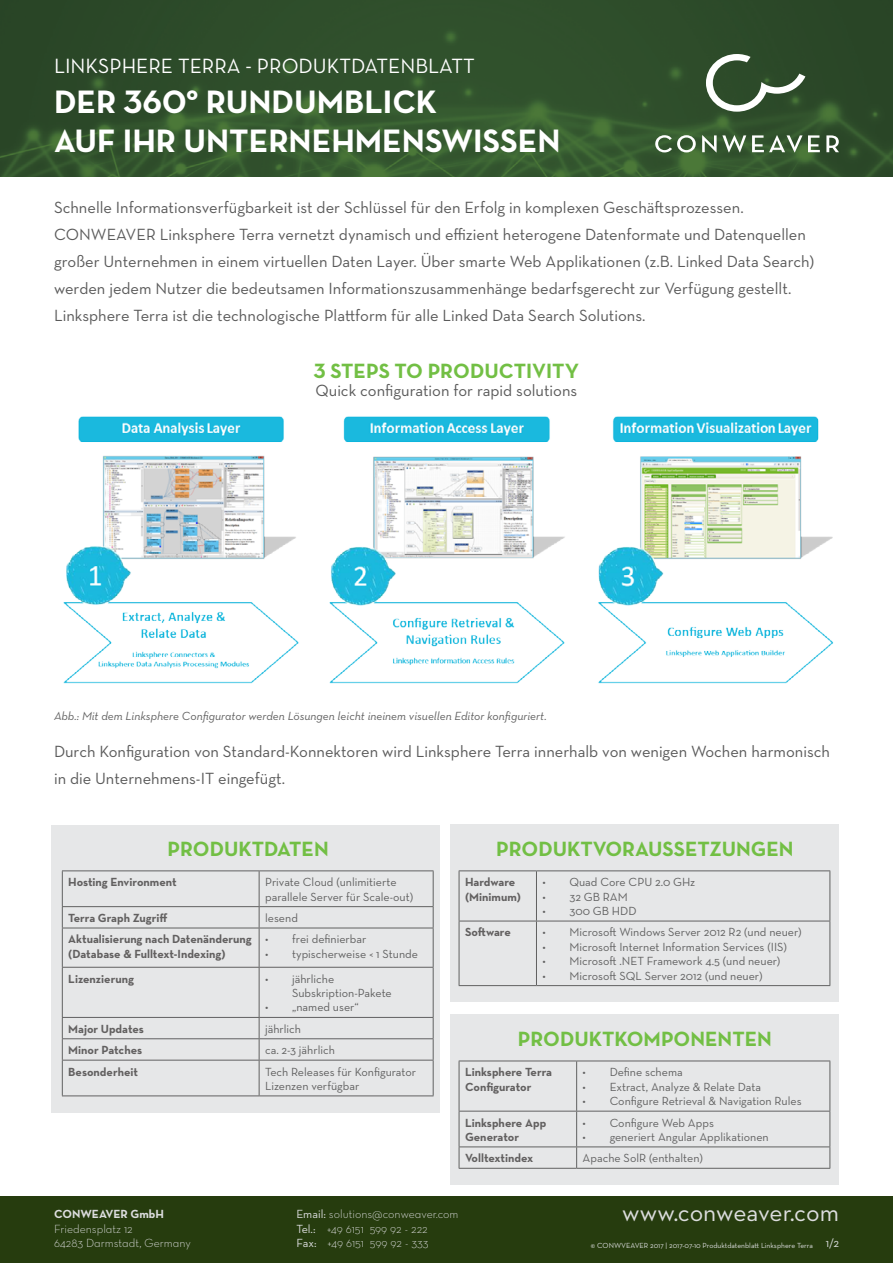
<style>
.page{position:relative;width:893px;height:1263px;background:#fff}
.page>*{position:absolute;margin:0;border:0;box-sizing:border-box;transform-origin:0 0}
.t1{font:700 33px/39.6px "Neutraface Text";color:#fff}
.t2{font:25.5px "Neutraface Text";letter-spacing:-.005em;color:#dcddde}
.t3{font:700 21px "Neutraface Text";color:#72bf44}
.t4{font:21px "Neutraface Text";color:#fff}
.t5{font:16.5px/27px "Neutraface Text";color:#5a5a5a}
.t6{font:12px/14.4px "Neutraface Text";color:#616161}
.t7{font:700 12px/14.4px "Neutraface Text";color:#626060}
.t8{font:12px/14.4px "Neutraface Text Light Alt";color:#dcddde}
.t9{font:italic 12px "Neutraface Text";color:#616161}
.t10{font:700 12px "Neutraface Text";color:#dcddde}
.t11{font:7.5px "Neutraface Text";color:#dcddde}
.s1{font-family:"Neutraface Text"}
.s2{font-size:12px;color:#dbddde}
</style>
<div class="page">
<img style="left:0;top:0;width:893px;height:176px">
<svg style="left:655px;top:54px;width:184px;height:98px;background:#486444"></svg>
<div style="left:0;top:1196px;width:893px;height:67px;background:#263c0e"></div>
<div style="left:51px;top:825px;width:388px;height:288px;background:#e6e7e8"></div>
<hr style="left:62px;top:870px;width:197px;height:1px;background:#616161">
<hr style="left:62px;top:871px;width:1px;height:35px;background:#616161">
<hr style="left:259px;top:870px;width:175px;height:1px;background:#616161">
<hr style="left:259px;top:871px;width:1px;height:35px;background:#616161">
<hr style="left:433px;top:871px;width:1px;height:35px;background:#616161">
<hr style="left:62px;top:906px;width:197px;height:1px;background:#616161">
<svg style="left:62px;top:907px;width:1px;height:21px"></svg>
<hr style="left:259px;top:906px;width:175px;height:1px;background:#616161">
<svg style="left:259px;top:907px;width:1px;height:21px"></svg>
<svg style="left:433px;top:907px;width:1px;height:21px"></svg>
<hr style="left:62px;top:928px;width:197px;height:1px;background:#616161">
<hr style="left:62px;top:928px;width:1px;height:39px;background:#616161">
<hr style="left:259px;top:928px;width:175px;height:1px;background:#616161">
<hr style="left:259px;top:928px;width:1px;height:39px;background:#616161">
<hr style="left:433px;top:928px;width:1px;height:39px;background:#616161">
<hr style="left:62px;top:967px;width:197px;height:1px;background:#616161">
<hr style="left:62px;top:968px;width:1px;height:49px;background:#616161">
<hr style="left:259px;top:967px;width:175px;height:1px;background:#616161">
<hr style="left:259px;top:968px;width:1px;height:49px;background:#616161">
<hr style="left:433px;top:968px;width:1px;height:49px;background:#616161">
<hr style="left:62px;top:1017px;width:197px;height:1px;background:#616161">
<hr style="left:259px;top:1017px;width:175px;height:1px;background:#616161">
<hr style="left:62px;top:1038px;width:197px;height:1px;background:#616161">
<svg style="left:62px;top:1018px;width:1px;height:42px"></svg>
<hr style="left:259px;top:1038px;width:175px;height:1px;background:#616161">
<svg style="left:259px;top:1018px;width:1px;height:42px"></svg>
<svg style="left:433px;top:1018px;width:1px;height:42px"></svg>
<hr style="left:62px;top:1060px;width:197px;height:1px;background:#616161">
<hr style="left:62px;top:1060px;width:1px;height:35px;background:#616161">
<hr style="left:259px;top:1060px;width:175px;height:1px;background:#616161">
<hr style="left:259px;top:1060px;width:1px;height:35px;background:#616161">
<hr style="left:433px;top:1060px;width:1px;height:35px;background:#616161">
<hr style="left:62px;top:1095px;width:197px;height:1px;background:#616161">
<hr style="left:259px;top:1095px;width:175px;height:1px;background:#616161">
<div style="left:451px;top:824px;width:388px;height:178px;background:#e6e7e8"></div>
<hr style="left:459px;top:870px;width:77px;height:1px;background:#616161">
<hr style="left:459px;top:871px;width:1px;height:50px;background:#616161">
<hr style="left:536px;top:870px;width:294px;height:1px;background:#616161">
<hr style="left:536px;top:871px;width:1px;height:50px;background:#616161">
<hr style="left:829px;top:871px;width:1px;height:50px;background:#616161">
<hr style="left:459px;top:921px;width:77px;height:1px;background:#616161">
<hr style="left:459px;top:921px;width:1px;height:64px;background:#616161">
<hr style="left:536px;top:921px;width:294px;height:1px;background:#616161">
<hr style="left:536px;top:921px;width:1px;height:64px;background:#616161">
<hr style="left:829px;top:921px;width:1px;height:64px;background:#616161">
<hr style="left:459px;top:985px;width:77px;height:1px;background:#616161">
<hr style="left:536px;top:985px;width:294px;height:1px;background:#616161">
<img style="left:63px;top:416px;width:771px;height:268px">
<div style="left:451px;top:1014px;width:388px;height:171px;background:#e6e7e8"></div>
<hr style="left:459px;top:1060px;width:118px;height:1px;background:#616161">
<hr style="left:459px;top:1061px;width:1px;height:50px;background:#616161">
<hr style="left:577px;top:1060px;width:253px;height:1px;background:#616161">
<hr style="left:576px;top:1061px;width:1px;height:50px;background:#616161">
<hr style="left:829px;top:1061px;width:1px;height:50px;background:#616161">
<hr style="left:459px;top:1111px;width:118px;height:1px;background:#616161">
<hr style="left:459px;top:1111px;width:1px;height:35px;background:#616161">
<hr style="left:577px;top:1111px;width:253px;height:1px;background:#616161">
<hr style="left:576px;top:1111px;width:1px;height:35px;background:#616161">
<hr style="left:829px;top:1111px;width:1px;height:35px;background:#616161">
<hr style="left:459px;top:1146px;width:118px;height:1px;background:#616161">
<svg style="left:459px;top:1147px;width:1px;height:21px"></svg>
<hr style="left:577px;top:1146px;width:253px;height:1px;background:#616161">
<svg style="left:576px;top:1147px;width:1px;height:21px"></svg>
<svg style="left:829px;top:1147px;width:1px;height:21px"></svg>
<hr style="left:459px;top:1168px;width:118px;height:1px;background:#616161">
<hr style="left:577px;top:1168px;width:253px;height:1px;background:#616161">
<p class="t4" style="left:54px;top:53px;width:95px">Lin ksphere</p>
<p class="t4" style="left:178px;top:53px;width:25px">Terra</p>
<p class="t4" style="left:246px;top:53px;width:52px">- PRodu</p>
<p class="t4" style="left:327px;top:53px;width:26px">ktdatenblatt</p>
<h1 class="t1" style="left:54px;top:81px;width:508px">DER 360° RUNDUMBLICK<br>AUF IHR UNTERNEHMENSWISSEN</h1>
<p class="t5" style="left:54px;top:194px;width:762px">Schnelle Informationsverfügbarkeit ist der Schlüssel für den Erfolg in komplexen Geschäftsprozessen.<br>CONWEAVER Linksphere Terra vernetzt dynamisch und effizient heterogene Datenformate und Datenquellen großer Unternehmen in einem virtuellen Daten Layer. Über smarte Web Applikationen (z.B. Linked Data Search) werden jedem Nutzer die bedeutsamen Informationszusammenhänge bedarfsgerecht zur Verfügung gestellt.<br>Linksphere Terra ist die technologische Plattform für alle Linked Data Search Solutions.</p>
<p class="t3" style="left:314px;top:357px;width:41px">3 Steps</p>
<p class="t3" style="left:395px;top:357px;width:59px">to Productivit</p>
<p class="t3" style="left:565px;top:357px;width:16px">y</p>
<p class="t5" style="left:316px;top:377px;width:263px">Quick configuration for rapid solutions</p>
<p class="t9" style="left:54px;top:708px;width:494px">Abb.: Mit dem Linksphere Configurator werden Lösungen leicht ineinem visuellen Editor konfiguriert.</p>
<p class="t5" style="left:54px;top:737px;width:777px">Durch Konfiguration von Standard-Konnektoren wird Linksphere Terra innerhalb von wenigen Wochen harmonisch in die Unternehmens-IT eingefügt.</p>
<p class="t3" style="left:167px;top:835px;width:27px">Produktdaten</p>
<p class="t7" style="left:68px;top:875px;width:110px">Hosting Environment</p>
<p class="t6" style="left:265px;top:875px;width:150px">Private Cloud (unlimitierte parallele Server für Scale-out)</p>
<p class="t7" style="left:68px;top:910px;width:101px">Terra Graph Zugriff</p>
<p class="t6" style="left:265px;top:910px;width:34px">lesend</p>
<p class="t7" style="left:68px;top:932px;width:185px">Aktualisierung nach Datenänderung (Database &amp; Fulltext-Indexing)</p>
<p class="t6" style="left:265px;top:932px;width:103px">• frei definierbar</p>
<p class="t6" style="left:265px;top:946px;width:154px">• typischerweise &lt; 1 Stunde</p>
<p class="t7" style="left:68px;top:971px;width:67px">Lizenzierung</p>
<p class="t6" style="left:292px;top:971px;width:101px;text-indent:-27px">• jährliche<br>Subskription-Pakete</p>
<p class="t6" style="left:265px;top:1000px;width:95px">• „named user“</p>
<p class="t7" style="left:68px;top:1021px;width:77px">Major Updates</p>
<p class="t6" style="left:265px;top:1021px;width:37px">jährlich</p>
<p class="t7" style="left:68px;top:1043px;width:75px">Minor Patches</p>
<p class="t6" style="left:265px;top:1043px;width:71px">ca. 2-3 jährlich</p>
<p class="t7" style="left:68px;top:1064px;width:71px">Besonderheit</p>
<p class="t6" style="left:265px;top:1064px;width:153px">Tech Releases für Konfigurator<br>Lizenzen verfügbar</p>
<p class="t3" style="left:496px;top:835px;width:28px">Produktvoraussetzungen</p>
<p class="t7" style="left:465px;top:875px;width:57px">Hardware (Minimum)</p>
<p class="t6" style="left:542px;top:875px;width:154px">• Quad Core CPU 2.0 GHz</p>
<p class="t6" style="left:542px;top:889px;width:87px">• 32 GB RAM</p>
<p class="t6" style="left:542px;top:903px;width:96px">• 300 GB H DD</p>
<p class="t7" style="left:465px;top:925px;width:47px">Software</p>
<p class="t6" style="left:542px;top:925px;width:261px">• Microsoft Windows Server 2012 R2 (und neuer)</p>
<p class="t6" style="left:542px;top:939px;width:246px">• Microsoft Internet Information Services (IIS)</p>
<p class="t6" style="left:542px;top:954px;width:239px">• Microsoft .NET Framework 4.5 (und neuer)</p>
<p class="t6" style="left:542px;top:968px;width:222px">• Microsoft SQL Server 2012 (und neuer)</p>
<p class="t3" style="left:518px;top:1025px;width:28px">Produktkomponenten</p>
<p class="t7" style="left:465px;top:1065px;width:88px">Linksphere Terra<br>Configurator</p>
<p class="t6" style="left:583px;top:1065px;width:102px">• Define schema</p>
<p class="t6" style="left:583px;top:1079px;width:180px">• Extract, Analyze &amp; Relate Data</p>
<p class="t6" style="left:583px;top:1094px;width:220px">• Configure Retrieval &amp; Navigation Rules</p>
<p class="t7" style="left:465px;top:1115px;width:83px">Linksphere App<br>Generator</p>
<p class="t6" style="left:583px;top:1115px;width:133px">• Configure Web Apps</p>
<p class="t6" style="left:583px;top:1129px;width:188px">• generiert Angular Applikationen</p>
<p class="t7" style="left:465px;top:1151px;width:70px">Volltextindex</p>
<p class="t6" style="left:583px;top:1151px;width:122px">Apache SolR (enthalten)</p>
<p class="t10" style="left:54px;top:1206px;width:112px">CONWEAVER GmbH</p>
<h2 class="t2" style="left:622px;top:1197px;width:218px">www.conweaver.com</h2>
<p class="t8" style="left:54px;top:1221px;width:138px">Friedensplatz 12<br>64283 Darmstadt, Germany</p>
<p class="t8" style="left:296px;top:1207px;width:164px"><span class="s1">Email:</span> solutions@conweaver.com<br><span class="s1">Tel.:</span> +49 6151 599 92 - 222<br><span class="s1">Fax:</span> +49 6151 599 92 - 333</p>
<p class="t11" style="left:591px;top:1240px;width:250px">© CONWVEAVER 2017 | 2017-07-10 Produktdatenblatt Linksphere Terra <span class="s2">1/2</span></p>
</div>
